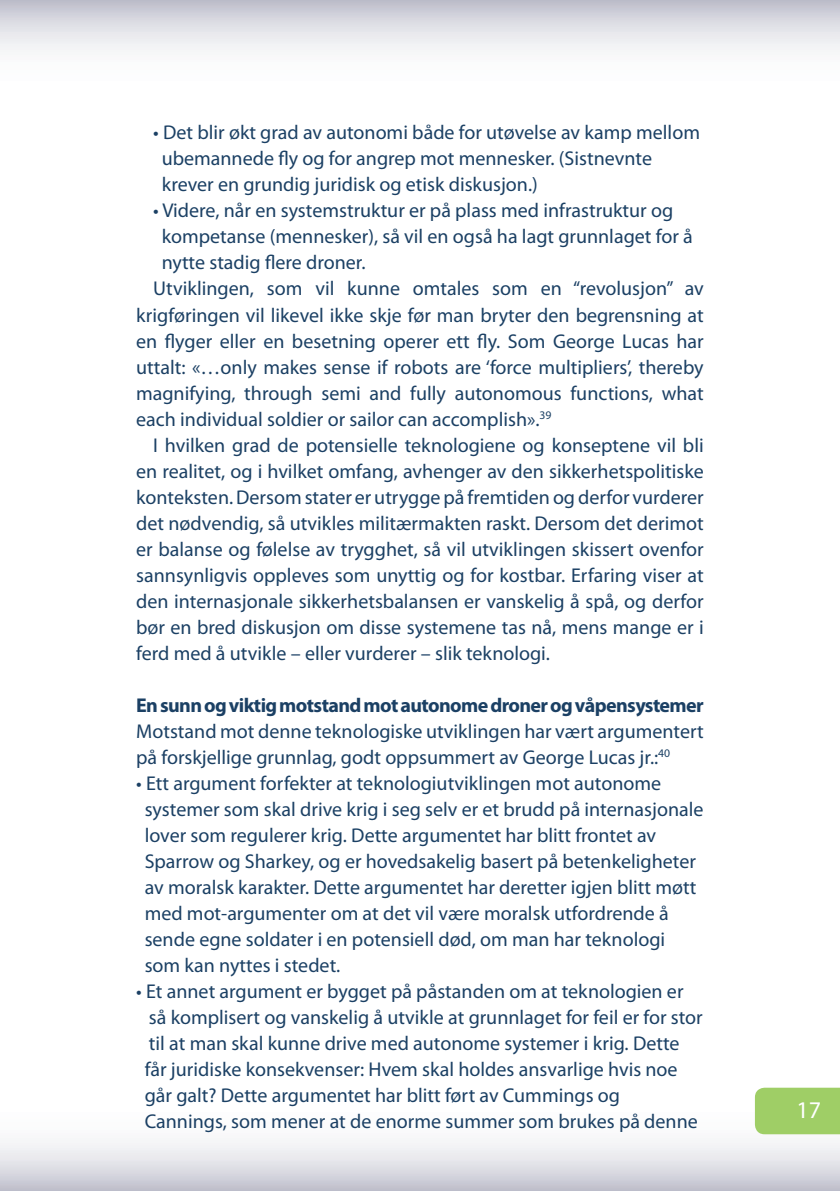
<style>
.page{position:relative;width:840px;height:1191px;background:#fff}
.page>*{position:absolute;margin:0;border:0;box-sizing:border-box;transform-origin:0 0}
.t1{font:24px "Myriad Pro";color:#fff}
.t2{font:20px/26px "Myriad Pro";color:#1b4064;text-align:justify}
.Heading_2{font:700 20px "Myriad Pro";letter-spacing:-.03em;color:#1b4064}
</style>
<div class="page">
<svg style="left:0;top:1134px;width:839px;height:57px"></svg>
<svg style="left:0;top:0;width:839px;height:50px"></svg>
<div style="left:754px;top:1087px;width:85px;height:47px;background:#9fce66"></div>
<p class="t2" style="left:153px;top:119px;width:548px">• Det blir økt grad av autonomi både for utøvelse av kamp mellom</p>
<p class="t2" style="left:162px;top:145px;width:491px">ubemannede fly og for angrep mot mennesker. (Sistnevnte</p>
<p class="t2" style="left:162px;top:171px;width:377px">krever en grundig juridisk og etisk diskusjon.)</p>
<p class="t2" style="left:153px;top:197px;width:521px">• Videre, når en systemstruktur er på plass med infrastruktur og</p>
<p class="t2" style="left:162px;top:223px;width:532px">kompetanse (mennesker), så vil en også ha lagt grunnlaget for å</p>
<p class="t2" style="left:162px;top:249px;width:205px">nytte stadig flere droner.</p>
<p class="t2" style="left:136px;top:275px;width:568px;text-indent:17px">Utviklingen, som vil kunne omtales som en “revolusjon” av krigføringen vil likevel ikke skje før man bryter den begrensning at en flyger eller en besetning operer ett fly. Som George Lucas har uttalt: «…only makes sense if robots are ‘force multipliers’, thereby magnifying, through semi and fully autonomous functions, what each individual soldier or sailor can accomplish».<sup>39</sup></p>
<p class="t2" style="left:136px;top:431px;width:568px;text-indent:17px">I hvilken grad de potensielle teknologiene og konseptene vil bli en realitet, og i hvilket omfang, avhenger av den sikkerhetspolitiske konteksten. Dersom stater er utrygge på fremtiden og derfor vurderer det nødvendig, så utvikles militærmakten raskt. Dersom det derimot er balanse og følelse av trygghet, så vil utviklingen skissert ovenfor sannsynligvis oppleves som unyttig og for kostbar. Erfaring viser at den internasjonale sikkerhetsbalansen er vanskelig å spå, og derfor bør en bred diskusjon om disse systemene tas nå, mens mange er i ferd med å utvikle – eller vurderer – slik teknologi.</p>
<p class="Heading_2" style="left:136px;top:692px;width:568px">En sunn og viktig motstand mot autonome droner og våpensystemer</p>
<p class="t2" style="left:136px;top:717px;width:568px">Motstand mot denne teknologiske utviklingen har vært argumentert på forskjellige grunnlag, godt oppsummert av George Lucas jr.:<sup>40</sup></p>
<p class="t2" style="left:136px;top:769px;width:526px">• Ett argument forfekter at teknologiutviklingen mot autonome</p>
<p class="t2" style="left:145px;top:795px;width:560px">systemer som skal drive krig i seg selv er et brudd på internasjonale</p>
<p class="t2" style="left:145px;top:821px;width:512px">lover som regulerer krig. Dette argumentet har blitt frontet av</p>
<p class="t2" style="left:145px;top:847px;width:552px">Sparrow og Sharkey, og er hovedsakelig basert på betenkeligheter</p>
<p class="t2" style="left:145px;top:873px;width:553px">av moralsk karakter. Dette argumentet har deretter igjen blitt møtt</p>
<p class="t2" style="left:145px;top:899px;width:525px">med mot-argumenter om at det vil være moralsk utfordrende å</p>
<p class="t2" style="left:145px;top:925px;width:521px">sende egne soldater i en potensiell død, om man har teknologi</p>
<p class="t2" style="left:145px;top:951px;width:197px">som kan nyttes i stedet.</p>
<p class="t2" style="left:136px;top:977px;width:548px">• Et annet argument er bygget på påstanden om at teknologien er</p>
<p class="t2" style="left:149px;top:1003px;width:555px">så komplisert og vanskelig å utvikle at grunnlaget for feil er for stor</p>
<p class="t2" style="left:149px;top:1029px;width:532px">til at man skal kunne drive med autonome systemer i krig. Dette</p>
<p class="t2" style="left:145px;top:1055px;width:534px">får juridiske konsekvenser: Hvem skal holdes ansvarlige hvis noe</p>
<p class="t2" style="left:145px;top:1081px;width:476px">går galt? Dette argumentet har blitt ført av Cummings og</p>
<p class="t2" style="left:145px;top:1107px;width:554px">Cannings, som mener at de enorme summer som brukes på denne</p>
<p class="t1" style="left:796px;top:1094px;width:26px">17</p>
</div>
